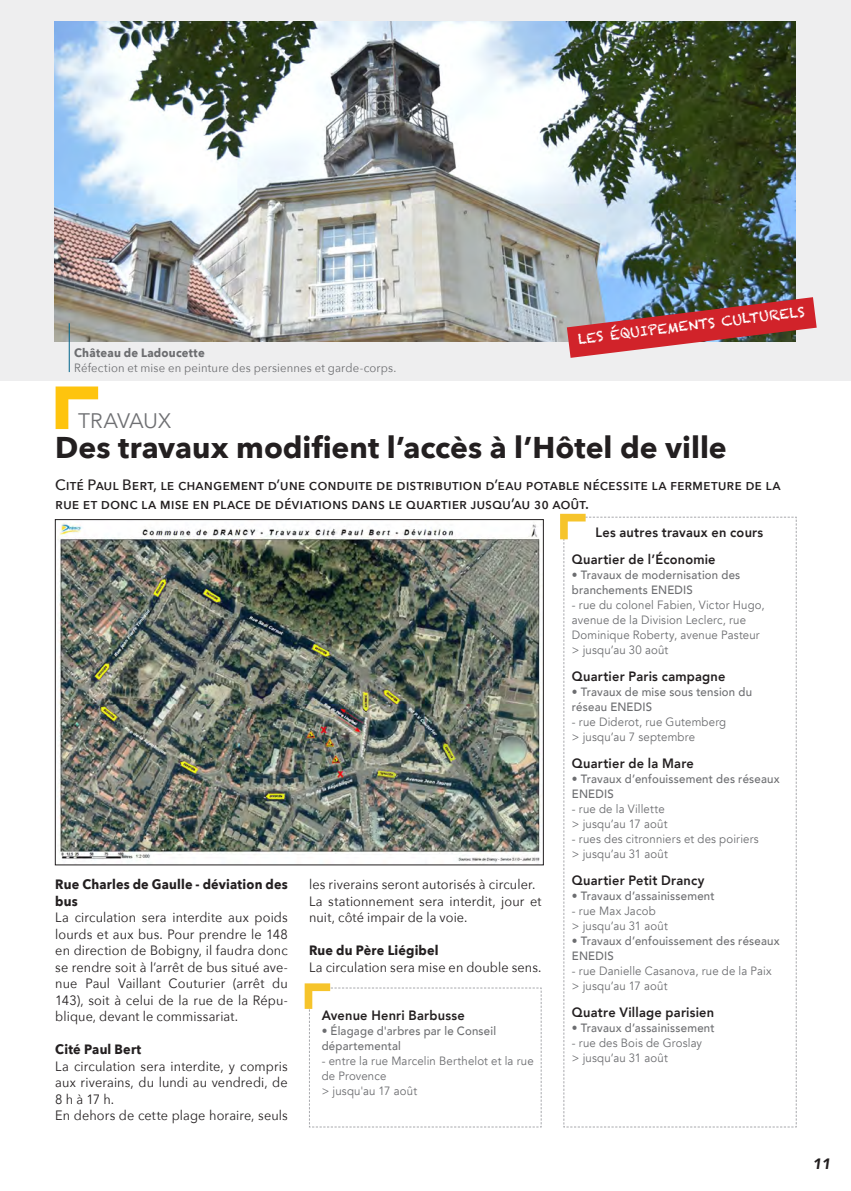
<style>
.page{position:relative;width:851px;height:1191px;background:#fff}
.page>*{position:absolute;margin:0;border:0;box-sizing:border-box;transform-origin:0 0}
.t1{font:700 30px "Avenir Next";color:#231f20}
.t2{font:21px "Avenir Next";letter-spacing:-.02em;color:#6f7073}
.t3{font:500 15px/19.5px "Avenir Next";letter-spacing:.005em;color:#231f20}
.t4{font:italic 900 15px "Avenir";color:#231f20}
.t5{font:13.5px/16.5px "Avenir Next";letter-spacing:.01em;color:#231f20;text-align:justify;scale:.94 1}
.t6{font:800 13.5px "Avenir";letter-spacing:.015em;color:#231f20;scale:.95 1}
.t7{font:700 13.5px/16.5px "Avenir Next";letter-spacing:.015em;color:#231f20;scale:.94 1}
.t8{font:13.5px "Chalkduster";color:#fff}
.t9{font:12px/15px "Avenir";letter-spacing:.015em;color:#6c6d70;scale:.95 1}
.t10{font:500 12px/15px "Avenir";letter-spacing:.02em;color:#6c6d70;scale:.95 1}
.t11{font:12px "Avenir Next";letter-spacing:.015em;color:#6c6d70;scale:.94 1}
.t12{font:700 12px "Avenir Next";letter-spacing:.02em;color:#6c6d70;scale:.94 1}
.s1{font-weight:400}
</style>
<div class="page">
<div style="left:0;top:0;width:850px;height:380px;background:#eeeeef"></div>
<img style="left:55px;top:21px;width:740px;height:320px">
<svg style="left:566px;top:297px;width:250px;height:61px"></svg>
<hr style="left:69px;top:323px;width:1px;height:49px;background:#00648a">
<svg style="left:56px;top:386px;width:42px;height:43px"></svg>
<img style="left:58px;top:523px;width:482px;height:340px">
<svg style="left:560px;top:514px;width:236px;height:613px"></svg>
<svg style="left:304px;top:983px;width:238px;height:144px"></svg>
<p class="t8" style="left:577px;top:331px;width:229px;rotate:-7deg">LES ÉQUIPEMENTS CULTURELS</p>
<p class="t12" style="left:74px;top:342px;width:140px">Château de Ladoucette</p>
<p class="t11" style="left:74px;top:358px;width:344px">Réfection et mise en peinture des persiennes et garde-corps.</p>
<p class="t2" style="left:78px;top:402px;width:95px">TRAVAUX</p>
<p class="t1" style="left:55px;top:422px;width:673px">Des travaux modifient l’accès à l’Hôtel de ville</p>
<p class="t3" style="left:55px;top:474px;width:726px">Cité Paul Bert, le changement d’une conduite de distribution d’eau potable nécessite la fermeture de la rue et donc la mise en place de déviations dans le quartier jusqu’au 30 août.</p>
<p class="t6" style="left:595px;top:521px;width:178px">Les autres travaux en cours</p>
<p class="t6" style="left:572px;top:548px;width:153px">Quartier de l’Économie</p>
<p class="t10" style="left:572px;top:566px;width:179px"><span class="s1">•</span> Travaux de modernisation des branchements ENEDIS</p>
<p class="t9" style="left:572px;top:597px;width:204px">- rue du colonel Fabien, Victor Hugo, avenue de la Division Leclerc, rue<br>Dominique Roberty, avenue Pasteur</p>
<p class="t9" style="left:572px;top:642px;width:103px">&gt; jusqu’au 30 août</p>
<p class="t6" style="left:572px;top:665px;width:163px">Quartier Paris campagne</p>
<p class="t10" style="left:572px;top:683px;width:191px"><span class="s1">•</span> Travaux de mise sous tension du réseau ENEDIS</p>
<p class="t9" style="left:572px;top:714px;width:164px">- rue Diderot, rue Gutemberg</p>
<p class="t9" style="left:572px;top:729px;width:131px">&gt; jusqu’au 7 septembre</p>
<p class="t6" style="left:572px;top:752px;width:130px">Quartier de la Mare</p>
<p class="t10" style="left:572px;top:770px;width:220px"><span class="s1">•</span> Travaux d’enfouissement des réseaux<br>ENEDIS</p>
<p class="t9" style="left:572px;top:801px;width:99px">- rue de la Villette</p>
<p class="t9" style="left:572px;top:816px;width:102px">&gt; jusqu’au 17 août</p>
<p class="t9" style="left:572px;top:831px;width:198px">- rues des citronniers et des poiriers</p>
<p class="t9" style="left:572px;top:846px;width:102px">&gt; jusqu’au 31 août</p>
<p class="t6" style="left:572px;top:869px;width:141px">Quartier Petit Drancy</p>
<p class="t10" style="left:572px;top:887px;width:152px"><span class="s1">•</span> Travaux d’assainissement</p>
<p class="t9" style="left:572px;top:903px;width:90px">- rue Max Jacob</p>
<p class="t9" style="left:572px;top:918px;width:102px">&gt; jusqu’au 31 août</p>
<p class="t10" style="left:572px;top:932px;width:220px"><span class="s1">•</span> Travaux d’enfouissement des réseaux<br>ENEDIS</p>
<p class="t9" style="left:572px;top:963px;width:212px">- rue Danielle Casanova, rue de la Paix</p>
<p class="t9" style="left:572px;top:978px;width:102px">&gt; jusqu’au 17 août</p>
<p class="t6" style="left:572px;top:1001px;width:151px">Quatre Village parisien</p>
<p class="t10" style="left:572px;top:1019px;width:152px"><span class="s1">•</span> Travaux d’assainissement</p>
<p class="t9" style="left:572px;top:1035px;width:138px">- rue des Bois de Groslay</p>
<p class="t9" style="left:572px;top:1050px;width:102px">&gt; jusqu’au 31 août</p>
<p class="t5" style="left:309px;top:875px;width:242px">les riverains seront autorisés à circuler.</p>
<p class="t5" style="left:309px;top:892px;width:249px">La stationnement sera interdit, jour et nuit, côté impair de la voie.</p>
<p class="t7" style="left:309px;top:942px;width:139px">Rue du Père Liégibel</p>
<p class="t5" style="left:309px;top:958px;width:249px">La circulation sera mise en double sens.</p>
<p class="t7" style="left:55px;top:876px;width:249px">Rue Charles de Gaulle - déviation des bus</p>
<p class="t5" style="left:55px;top:908px;width:249px">La circulation sera interdite aux poids lourds et aux bus. Pour prendre le 148 en direction de Bobigny, il faudra donc se rendre soit à l’arrêt de bus situé ave&shy;nue Paul Vaillant Couturier (arrêt du 143), soit à celui de la rue de la Répu&shy;blique, devant le commissariat.</p>
<p class="t7" style="left:55px;top:1041px;width:93px">Cité Paul Bert</p>
<p class="t5" style="left:55px;top:1057px;width:249px">La circulation sera interdite, y compris aux riverains, du lundi au vendredi, de 8 h à 17 h.</p>
<p class="t5" style="left:55px;top:1106px;width:249px">En dehors de cette plage horaire, seuls</p>
<p class="t6" style="left:321px;top:1005px;width:152px">Avenue Henri Barbusse</p>
<p class="t10" style="left:321px;top:1023px;width:185px"><span class="s1">•</span> Élagage d'arbres par le Conseil départemental</p>
<p class="t9" style="left:321px;top:1054px;width:224px">- entre la rue Marcelin Berthelot et la rue de Provence</p>
<p class="t9" style="left:321px;top:1084px;width:102px">&gt; jusqu'au 17 août</p>
<p class="t4" style="left:812px;top:1151px;width:19px">11</p>
</div>
